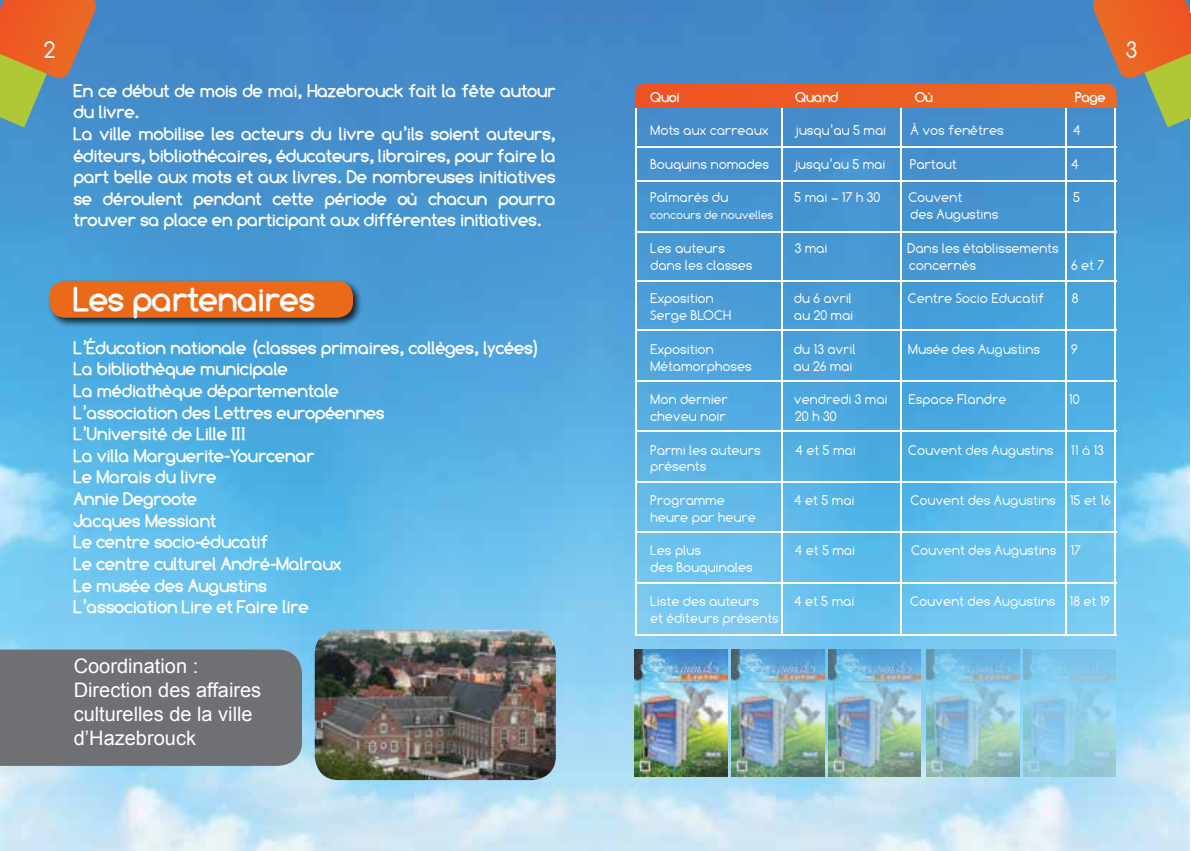
<style>
.page{position:relative;width:1191px;height:851px;background:#fff}
.page>*{position:absolute;margin:0;border:0;box-sizing:border-box;transform-origin:0 0}
.t1{font:700 34px "Comfortaa";color:#fff}
.t2{font:24px "Comfortaa";color:#fff}
.t3{font:20px/24px "Arial";color:#fff}
.t4{font:700 18px/21.6px "Comfortaa";color:#fff}
.t5{font:14px "Comfortaa";color:#fff}
.t6{font:700 14px "Comfortaa";color:#fff}
.t7{font:12px "Comfortaa";color:#fff}
</style>
<div class="page">
<img style="left:596px;top:0;width:593px;height:850px">
<img style="left:1px;top:0;width:595px;height:850px">
<div style="left:0;top:649px;width:302px;height:116px;background:#6f7073"></div>
<img style="left:635px;top:649px;width:92px;height:127px">
<img style="left:732px;top:649px;width:92px;height:127px">
<img style="left:828px;top:649px;width:93px;height:127px">
<img style="left:927px;top:649px;width:92px;height:127px">
<img style="left:1023px;top:649px;width:93px;height:127px">
<svg style="left:0;top:0;width:98px;height:127px;background:#a58262"></svg>
<div style="left:47px;top:278px;width:316px;height:49px;background:#000;opacity:.75"></div>
<div style="left:49px;top:281px;width:304px;height:36px;background:#eb6a19;border-radius:16px"></div>
<img style="left:315px;top:629px;width:241px;height:151px">
<svg style="left:635px;top:0;width:556px;height:127px;background:#70809a"></svg>
<hr style="left:635px;top:108px;width:1px;height:526px;background:#fff">
<hr style="left:635px;top:146px;width:481px;height:2px;background:#fff">
<hr style="left:635px;top:180px;width:481px;height:2px;background:#fff">
<hr style="left:635px;top:231px;width:481px;height:2px;background:#fff">
<hr style="left:635px;top:280px;width:481px;height:2px;background:#fff">
<hr style="left:635px;top:329px;width:481px;height:2px;background:#fff">
<hr style="left:635px;top:380px;width:481px;height:1px;background:#fff">
<hr style="left:635px;top:430px;width:481px;height:2px;background:#fff">
<hr style="left:635px;top:481px;width:481px;height:1px;background:#fff">
<hr style="left:635px;top:531px;width:481px;height:2px;background:#fff">
<hr style="left:635px;top:582px;width:481px;height:1px;background:#fff">
<hr style="left:635px;top:634px;width:481px;height:1px;background:#fff">
<hr style="left:781px;top:108px;width:2px;height:526px;background:#fff">
<hr style="left:900px;top:108px;width:1px;height:526px;background:#fff">
<hr style="left:1065px;top:108px;width:1px;height:526px;background:#fff">
<hr style="left:1114px;top:108px;width:2px;height:526px;background:#fff">
<h2 class="t2" style="left:45px;top:36px;width:13px">2</h2>
<h2 class="t2" style="left:1126px;top:36px;width:13px">3</h2>
<p class="t4" style="left:74px;top:80px;width:483px">En ce début de mois de mai, Hazebrouck fait la fête autour du livre.<br>La ville mobilise les acteurs du livre qu’ils soient auteurs, éditeurs, bibliothécaires, éducateurs, libraires, pour faire la part belle aux mots et aux livres. De nombreuses initiatives se déroulent pendant cette période où chacun pourra trouver sa place en participant aux différentes initiatives.</p>
<p class="t6" style="left:650px;top:89px;width:31px">Quoi</p>
<p class="t6" style="left:795px;top:89px;width:45px">Quand</p>
<p class="t6" style="left:915px;top:89px;width:20px">Où</p>
<p class="t6" style="left:1075px;top:89px;width:32px">Page</p>
<p class="t5" style="left:650px;top:122px;width:120px">Mots aux carreaux</p>
<p class="t5" style="left:794px;top:122px;width:93px">jusqu’au 5 mai</p>
<p class="t5" style="left:911px;top:122px;width:95px">À vos fenêtres</p>
<p class="t5" style="left:1073px;top:122px;width:9px">4</p>
<p class="t5" style="left:650px;top:156px;width:120px">Bouquins nomades</p>
<p class="t5" style="left:793px;top:156px;width:93px">jusqu’au 5 mai</p>
<p class="t5" style="left:910px;top:156px;width:48px">Partout</p>
<p class="t5" style="left:1071px;top:156px;width:9px">4</p>
<p class="t5" style="left:650px;top:190px;width:80px">Palmarès du</p>
<p class="t5" style="left:794px;top:190px;width:87px">5 mai – 17 h 30</p>
<p class="t5" style="left:908px;top:190px;width:56px">Couvent</p>
<p class="t5" style="left:1073px;top:190px;width:8px">5</p>
<p class="t7" style="left:650px;top:208px;width:125px">concours de nouvelles</p>
<p class="t5" style="left:910px;top:206px;width:90px">des Augustins</p>
<p class="t5" style="left:650px;top:240px;width:77px">Les auteurs</p>
<p class="t5" style="left:795px;top:240px;width:34px">3 mai</p>
<p class="t5" style="left:907px;top:240px;width:153px">Dans les établissements</p>
<p class="t5" style="left:650px;top:257px;width:104px">dans les classes</p>
<p class="t5" style="left:909px;top:257px;width:69px">concernés</p>
<p class="t5" style="left:1071px;top:257px;width:34px">6 et 7</p>
<p class="t5" style="left:650px;top:290px;width:65px">Exposition</p>
<p class="t5" style="left:794px;top:290px;width:60px">du 6 avril</p>
<p class="t5" style="left:907px;top:290px;width:138px">Centre Socio Educatif</p>
<p class="t5" style="left:1072px;top:290px;width:8px">8</p>
<p class="t5" style="left:650px;top:307px;width:83px">Serge BLOCH</p>
<p class="t5" style="left:794px;top:307px;width:61px">au 20 mai</p>
<p class="t5" style="left:650px;top:341px;width:65px">Exposition</p>
<p class="t5" style="left:794px;top:341px;width:64px">du 13 avril</p>
<p class="t5" style="left:908px;top:341px;width:134px">Musée des Augustins</p>
<p class="t5" style="left:1071px;top:341px;width:8px">9</p>
<p class="t5" style="left:650px;top:358px;width:103px">Métamorphoses</p>
<p class="t5" style="left:793px;top:358px;width:61px">au 26 mai</p>
<p class="t5" style="left:650px;top:391px;width:79px">Mon dernier</p>
<p class="t5" style="left:794px;top:391px;width:95px">vendredi 3 mai</p>
<p class="t5" style="left:908px;top:391px;width:99px">Espace Flandre</p>
<p class="t5" style="left:1069px;top:391px;width:12px">10</p>
<p class="t5" style="left:650px;top:408px;width:77px">cheveu noir</p>
<p class="t5" style="left:795px;top:408px;width:43px">20 h 30</p>
<p class="t5" style="left:650px;top:442px;width:112px">Parmi les auteurs</p>
<p class="t5" style="left:795px;top:442px;width:62px">4 et 5 mai</p>
<p class="t5" style="left:908px;top:442px;width:197px">Couvent des Augustins 11 à 13</p>
<p class="t5" style="left:650px;top:458px;width:58px">présents</p>
<p class="t5" style="left:650px;top:492px;width:76px">Programme</p>
<p class="t5" style="left:794px;top:492px;width:62px">4 et 5 mai</p>
<p class="t5" style="left:910px;top:492px;width:202px">Couvent des Augustins 15 et 16</p>
<p class="t5" style="left:650px;top:509px;width:107px">heure par heure</p>
<p class="t5" style="left:650px;top:542px;width:52px">Les plus</p>
<p class="t5" style="left:795px;top:542px;width:62px">4 et 5 mai</p>
<p class="t5" style="left:911px;top:542px;width:172px">Couvent des Augustins 17</p>
<p class="t5" style="left:650px;top:559px;width:104px">des Bouquinales</p>
<p class="t5" style="left:650px;top:593px;width:111px">Liste des auteurs</p>
<p class="t5" style="left:794px;top:593px;width:62px">4 et 5 mai</p>
<p class="t5" style="left:910px;top:593px;width:202px">Couvent des Augustins 18 et 19</p>
<p class="t5" style="left:650px;top:610px;width:130px">et éditeurs présents</p>
<h1 class="t1" style="left:74px;top:279px;width:242px">Les partenaires</h1>
<p class="t4" style="left:74px;top:336px;width:467px">L’Éducation nationale (classes primaires, collèges, lycées)<br>La bibliothèque municipale<br>La médiathèque départementale<br>L’association des Lettres européennes<br>L’Université de Lille III<br>La villa Marguerite-Yourcenar<br>Le Marais du livre<br>Annie Degroote<br>Jacques Messiant<br>Le centre socio-éducatif<br>Le centre culturel André-Malraux<br>Le musée des Augustins<br>L’association Lire et Faire lire</p>
<p class="t3" style="left:74px;top:653px;width:189px">Coordination :<br>Direction des affaires culturelles de la ville d’Hazebrouck</p>
</div>
